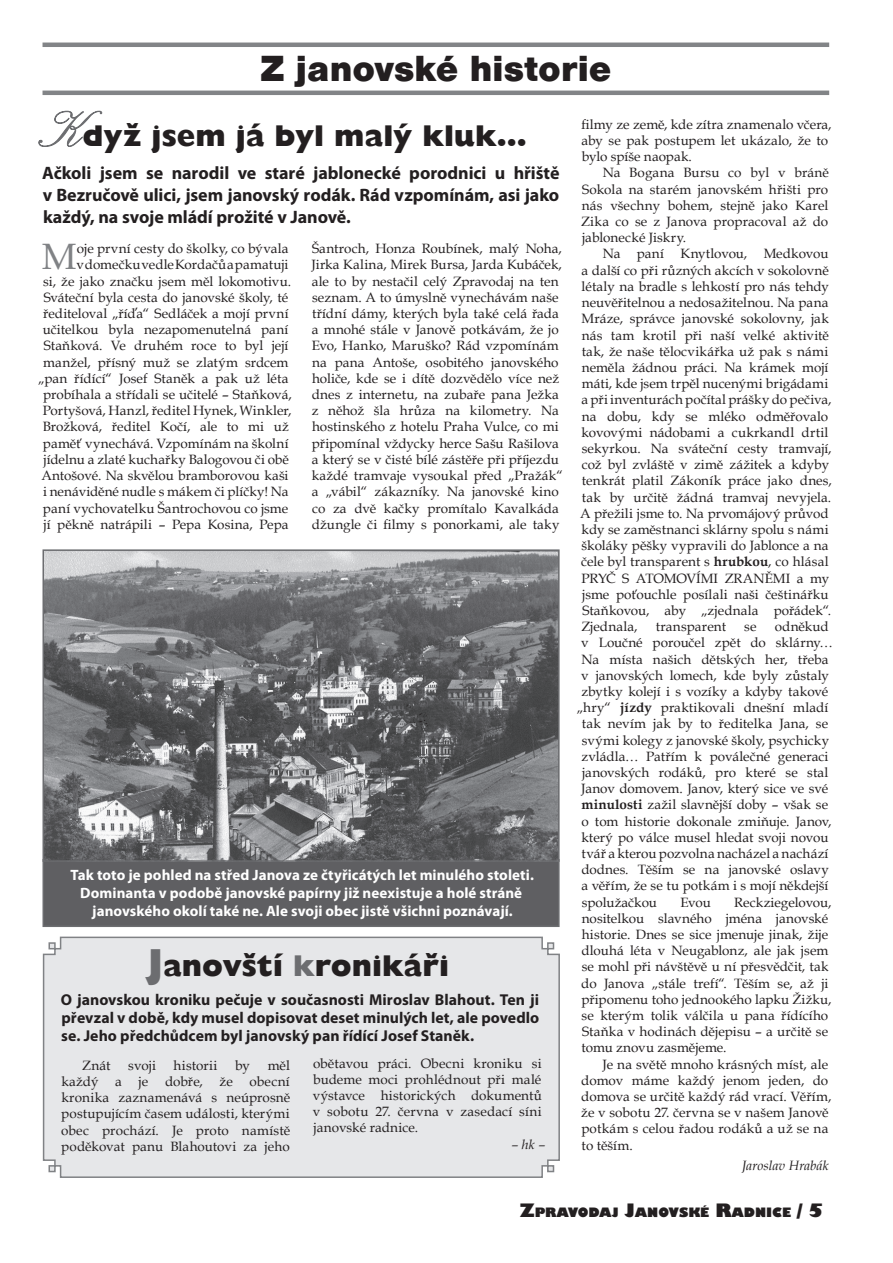
<style>
.page{position:relative;width:893px;height:1263px;background:#fff}
.page>*{position:absolute;margin:0;border:0;box-sizing:border-box;transform-origin:0 0}
.t1{font:900 37.5px "Nimbus San TCE";color:#231f20}
.t2{font:36.75px "Book Antiqua";color:#808285}
.t3{font:800 30px "Gill Sans";color:#231f20}
.t4{font:700 18px/21.6px "Myriad Pro";letter-spacing:-.005em;color:#231f20;text-align:justify}
.t5{font:700 15.75px/18px "Myriad Pro";letter-spacing:.005em;color:#231f20;text-align:justify}
.t6{font:700 15px/18px "Myriad Pro";letter-spacing:.005em;color:#fff;text-align:center}
.t7{font:13.5px/16.2px "Book Antiqua";color:#231f20}
.t8{font:italic 13.5px "Book Antiqua";letter-spacing:.005em;color:#231f20}
.t9{font:13.5px "Book Antiqua";letter-spacing:.02em;color:#231f20}
.t10{font:800 12.6px "Gill Sans";color:#231f20}
.s1{font-family:"Palace Script";font-weight:400;font-size:63px;color:#6c6d70}
.s2{font-size:39px;color:#6c6d70}
.s3{color:#6c6d70}
.s4{font-weight:700}
.s5{font-size:18px}
</style>
<div class="page">
<div style="left:43px;top:860px;width:516px;height:66px;background:#5f5f62"></div>
<div style="left:43px;top:859px;width:517px;height:68px;border:2px solid #6c6d70"></div>
<div style="left:42px;top:936px;width:518px;height:242px;background:#e6e7e9"></div>
<svg style="left:38px;top:110px;width:64px;height:37px"></svg>
<hr style="left:43px;top:91px;width:786px;height:4px;background:#828487">
<hr style="left:43px;top:43px;width:786px;height:4px;background:#828487">
<img style="left:46px;top:552px;width:511px;height:307px">
<div style="left:43px;top:549px;width:517px;height:313px;border:2px solid #6c6d70"></div>
<h1 class="t1" style="left:260px;top:47px;width:353px">Z janovské historie</h1>
<h3 class="t3" style="left:38px;top:118px;width:490px"><span class="s1">K</span>dyž jsem já byl malý kluk…</h3>
<h3 class="t4" style="left:42px;top:162px;width:519px">Ačkoli jsem se narodil ve staré jablonecké porodnici u hřiště v Bezručově ulici, jsem janovský rodák. Rád vzpomínám, asi jako každý, na svoje mládí prožité v Janově.</h3>
<p class="t7" style="left:38px;top:240px;width:255px;text-align:right">oje první cesty do školky, co bývala vdomečkuvedleKordačůapamatuji<br>si, že jako značku jsem měl lokomotivu.<br>Sváteční byla cesta do janovské školy, té řediteloval „říďa“ Sedláček a mojí první učitelkou byla nezapomenutelná paní Staňková. Ve druhém roce to byl její manžel, přísný muž se zlatým srdcem „pan řídící“ Josef Staněk a pak už léta probíhala a střídali se učitelé – Staňková, Portyšová, Hanzl, ředitel Hynek, Winkler, Brožková, ředitel Kočí, ale to mi už paměť vynechává. Vzpomínám na školní jídelnu a zlaté kuchařky Balogovou či obě Antošové. Na skvělou bramborovou kaši i nenáviděné nudle s mákem či plíčky! Na paní vychovatelku Šantrochovou co jsme jí pěkně natrápili – Pepa Kosina, Pepa</p>
<p class="t7" style="left:312px;top:240px;width:253px">Šantroch, Honza Roubínek, malý Noha, Jirka Kalina, Mirek Bursa, Jarda Kubáček, ale to by nestačil celý Zpravodaj na ten seznam. A to úmyslně vynechávám naše třídní dámy, kterých byla také celá řada a mnohé stále v Janově potkávám, že jo Evo, Hanko, Maruško? Rád vzpomínám na pana Antoše, osobitého janovského holiče, kde se i dítě dozvědělo více než dnes z internetu, na zubaře pana Ježka z něhož šla hrůza na kilometry. Na hostinského z hotelu Praha Vulce, co mi připomínal vždycky herce Sašu Rašilova a který se v čisté bílé zástěře při příjezdu každé tramvaje vysoukal před „Pražák“ a „vábil“ zákazníky. Na janovské kino co za dvě kačky promítalo Kavalkáda džungle či filmy s ponorkami, ale taky</p>
<h2 class="t2" style="left:42px;top:231px;width:36px">M</h2>
<p class="t6" style="left:71px;top:866px;width:465px">Tak toto je pohled na střed Janova ze čtyřicátých let minulého stoleti.<br>Dominanta v podobě janovské papírny již neexistuje a holé stráně janovského okolí také ne. Ale svoji obec jistě všichni poznávají.</p>
<h3 class="t3" style="left:147px;top:948px;width:303px"><span class="s2">J</span>anovští <span class="s3">k</span>ronikáři</h3>
<p class="t5" style="left:61px;top:991px;width:480px">O janovskou kroniku pečuje v současnosti Miroslav Blahout. Ten ji převzal v době, kdy musel dopisovat deset minulých let, ale povedlo se. Jeho předchůdcem byl janovský pan řídící Josef Staněk.</p>
<p class="t7" style="left:82px;top:1057px;width:30px">Znát</p>
<p class="t7" style="left:128px;top:1057px;width:29px">svoji</p>
<p class="t9" style="left:174px;top:1056px;width:45px">historii</p>
<p class="t7" style="left:235px;top:1057px;width:17px">by</p>
<p class="t7" style="left:61px;top:1057px;width:230px;text-align:justify;text-indent:206px">měl každý a je dobře, že obecní kronika zaznamenává s neúprosně postupujícím časem události, kterými obec prochází. Je proto namístě poděkovat panu Blahoutovi za jeho</p>
<p class="t7" style="left:313px;top:1055px;width:231px;text-align:justify">obětavou práci. Obecni kroniku si budeme moci prohlédnout při malé výstavce historických dokumentů v sobotu 27. června v zasedací síni janovské radnice.</p>
<p class="t8" style="left:511px;top:1134px;width:35px">– hk –</p>
<p class="t7" style="left:581px;top:116px;width:252px">filmy ze země, kde zítra znamenalo včera, aby se pak postupem let ukázalo, že to bylo spíše naopak.</p>
<p class="t7" style="left:581px;top:164px;width:249px;text-align:justify;text-indent:21px">Na Bogana Bursu co byl v bráně Sokola na starém janovském hřišti pro nás všechny bohem, stejně jako Karel Zika co se z Janova propracoval až do jablonecké Jiskry.</p>
<p class="t7" style="left:580px;top:245px;width:253px;text-indent:23px">Na paní Knytlovou, Medkovou a další co při různých akcích v sokolovně létaly na bradle s lehkostí pro nás tehdy neuvěřitelnou a nedosažitelnou. Na pana Mráze, správce janovské sokolovny, jak nás tam krotil při naší velké aktivitě tak, že naše tělocvikářka už pak s námi neměla žádnou práci. Na krámek mojí máti, kde jsem trpěl nucenými brigádami a při inventurách počítal prášky do pečiva, na dobu, kdy se mléko odměřovalo kovovými nádobami a cukrkandl drtil sekyrkou. Na sváteční cesty tramvají, což byl zvláště v zimě zážitek a kdyby tenkrát platil Zákoník práce jako dnes, tak by určitě žádná tramvaj nevyjela.<br>A přežili jsme to. Na prvomájový průvod kdy se zaměstnanci sklárny spolu s námi školáky pěšky vypravili do Jablonce a na čele byl transparent s <span class="s4">hrubkou</span>, co hlásal PRYČ S ATOMOVÍMI ZRANĚMI a my jsme poťouchle posílali naši češtinářku Staňkovou, aby „zjednala pořádek“.<br>Zjednala,</p>
<p class="t7" style="left:656px;top:618px;width:72px">transparent</p>
<p class="t7" style="left:744px;top:618px;width:14px">se</p>
<p class="t7" style="left:775px;top:618px;width:55px">odněkud</p>
<p class="t7" style="left:581px;top:634px;width:253px">v Loučné poroučel zpět do sklárny…</p>
<p class="t7" style="left:581px;top:650px;width:248px">Na místa našich dětských her, třeba</p>
<p class="t7" style="left:581px;top:667px;width:249px">v janovských lomech, kde byly zůstaly</p>
<p class="t7" style="left:581px;top:683px;width:248px">zbytky kolejí i s vozíky a kdyby takové</p>
<p class="t7" style="left:577px;top:699px;width:253px">„hry“ <span class="s4">jízdy</span> praktikovali dnešní mladí</p>
<p class="t7" style="left:582px;top:715px;width:248px">tak nevím jak by to ředitelka Jana, se</p>
<p class="t7" style="left:582px;top:731px;width:249px">svými kolegy z janovské školy, psychicky</p>
<p class="t7" style="left:581px;top:748px;width:249px">zvládla… Patřím k poválečné generaci</p>
<p class="t7" style="left:582px;top:764px;width:248px">janovských rodáků, pro které se stal</p>
<p class="t7" style="left:581px;top:780px;width:248px">Janov domovem. Janov, který sice ve své</p>
<p class="t7" style="left:581px;top:796px;width:248px"><span class="s4">minulosti</span> zažil slavnější doby – však se</p>
<p class="t7" style="left:581px;top:812px;width:252px">o tom historie dokonale zmiňuje. Janov,</p>
<p class="t7" style="left:581px;top:829px;width:248px">který po válce musel hledat svoji novou</p>
<p class="t7" style="left:582px;top:845px;width:248px">tvář a kterou pozvolna nacházel a nachází</p>
<p class="t7" style="left:581px;top:861px;width:249px">dodnes. Těším se na janovské oslavy</p>
<p class="t7" style="left:581px;top:877px;width:248px">a věřím, že se tu potkám i s mojí někdejší</p>
<p class="t7" style="left:582px;top:893px;width:77px">spolužačkou</p>
<p class="t7" style="left:680px;top:893px;width:32px">Evou</p>
<p class="t7" style="left:581px;top:893px;width:252px;text-indent:153px">Reckziegelovou, nositelkou slavného jména janovské historie. Dnes se sice jmenuje jinak, žije dlouhá léta v Neugablonz, ale jak jsem se mohl při návštěvě u ní přesvědčit, tak do Janova „stále trefí“. Těším se, až ji připomenu toho jednookého lapku Žižku, se kterým tolik válčila u pana řídícího Staňka v hodinách dějepisu – a určitě se tomu znovu zasmějeme.</p>
<p class="t7" style="left:581px;top:1055px;width:252px;text-indent:21px">Je na světě mnoho krásných míst, ale domov máme každý jenom jeden, do domova se určitě každý rád vrací. Věřím, že v sobotu 27. června se v našem Janově potkám s celou řadou rodáků a už se na to těším.</p>
<p class="t8" style="left:742px;top:1156px;width:88px">Jaroslav Hrabák</p>
<p class="t10" style="left:520px;top:1204px;width:305px"><span class="s5">Z</span>PRAVODAJ <span class="s5">J</span>ANOVSKÉ <span class="s5">R</span>ADNICE <span class="s5">/ 5</span></p>
</div>
